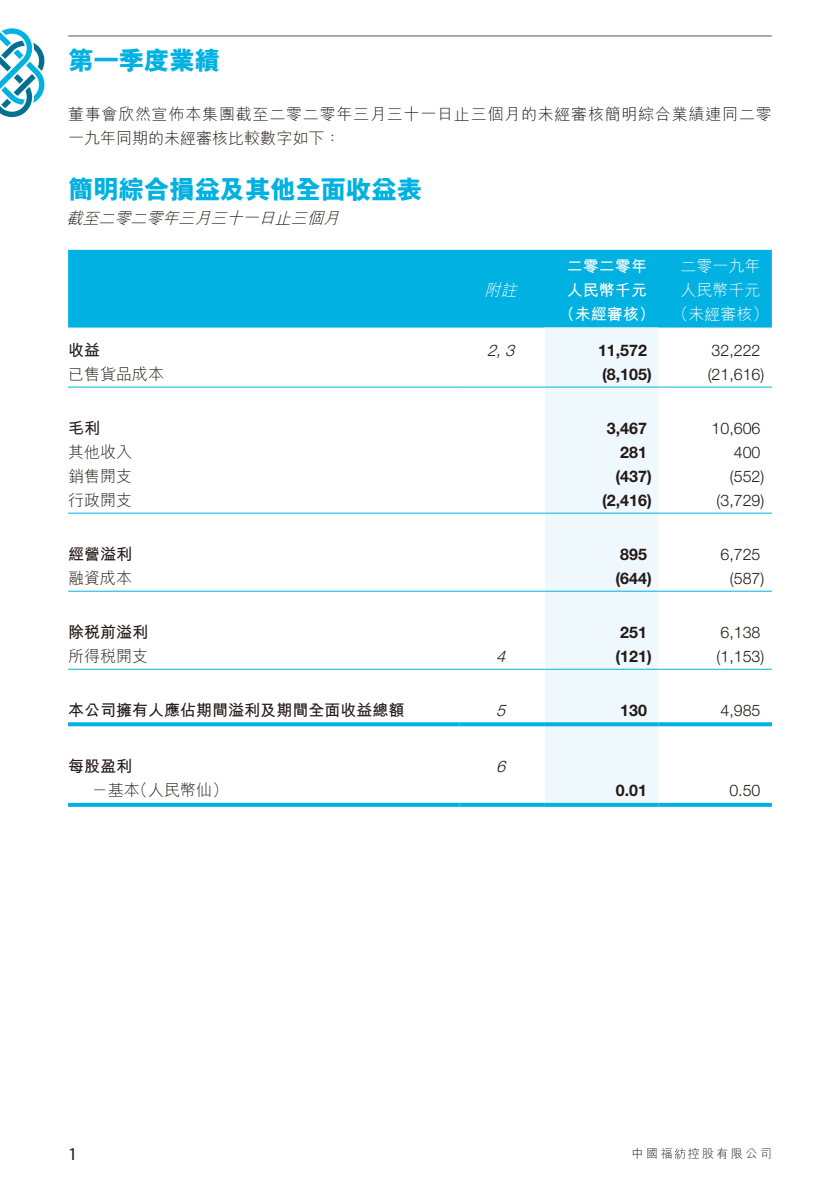
<style>
.page{position:relative;width:840px;height:1191px;background:#fff}
.page>*{position:absolute;margin:0;border:0;box-sizing:border-box;transform-origin:0 0}
.t1{font:26px "M Hei HK Xbold E Ten B5 H";letter-spacing:-.03em;color:#00b1e1}
.t2{font:18px "Myriad Pro";color:#231916}
.t3{font:16px/24px "M Hei HK Light E Ten B5 H";letter-spacing:.045em;color:#231916}
.t4{font:300 16px "Helvetica Neue LT Std";color:#231916}
.t5{font:700 16px "Helvetica Neue LT Std";color:#231916}
.t6{font:16px "M Hei HK Bold E Ten B5 H";color:#231916}
.t7{font:16px "M Hei HK Bold E Ten B5 H";color:#fff}
.t8{font:italic 16px "M Hei HK Light E Ten B5 H";color:#231916}
.t9{font:16px "M Hei HK Light E Ten B5 H";color:#fff}
.t10{font:italic 300 16px "Helvetica Neue LT Std";color:#231916}
.t11{font:italic 16px "M Hei HK Light E Ten B5 H";color:#fff}
.t12{font:12px "M Hei HK Light E Ten B5 H";letter-spacing:.2em;color:#231916}
.s1{font-family:"M Hei HK Light E Ten B5 H"}
</style>
<div class="page">
<svg style="left:675px;top:1148px;width:10px;height:11px"></svg>
<hr style="left:68px;top:35px;width:703px;height:1px;background:#595857">
<svg style="left:0;top:28px;width:45px;height:89px"></svg>
<div style="left:68px;top:250px;width:703px;height:77px;background:#00b1e1"></div>
<div style="left:544px;top:327px;width:114px;height:476px;background:#eff8fd"></div>
<hr style="left:68px;top:386px;width:391px;height:1px;background:#00b1e1">
<hr style="left:459px;top:386px;width:85px;height:1px;background:#00b1e1">
<hr style="left:544px;top:386px;width:114px;height:1px;background:#00b1e1">
<hr style="left:658px;top:386px;width:113px;height:1px;background:#00b1e1">
<hr style="left:68px;top:512px;width:391px;height:1px;background:#00b1e1">
<hr style="left:459px;top:512px;width:85px;height:1px;background:#00b1e1">
<hr style="left:544px;top:512px;width:114px;height:1px;background:#00b1e1">
<hr style="left:658px;top:512px;width:113px;height:1px;background:#00b1e1">
<hr style="left:68px;top:590px;width:391px;height:1px;background:#00b1e1">
<hr style="left:459px;top:590px;width:85px;height:1px;background:#00b1e1">
<hr style="left:544px;top:590px;width:114px;height:1px;background:#00b1e1">
<hr style="left:658px;top:590px;width:113px;height:1px;background:#00b1e1">
<hr style="left:68px;top:669px;width:391px;height:1px;background:#00b1e1">
<hr style="left:459px;top:669px;width:85px;height:1px;background:#00b1e1">
<hr style="left:544px;top:669px;width:114px;height:1px;background:#00b1e1">
<hr style="left:658px;top:669px;width:113px;height:1px;background:#00b1e1">
<svg style="left:68px;top:722px;width:391px;height:4px;background:#12b6e3"></svg>
<svg style="left:459px;top:722px;width:85px;height:4px"></svg>
<svg style="left:544px;top:722px;width:114px;height:4px"></svg>
<svg style="left:658px;top:722px;width:113px;height:4px"></svg>
<svg style="left:68px;top:803px;width:391px;height:4px;background:#09b3e2"></svg>
<svg style="left:459px;top:803px;width:85px;height:4px"></svg>
<svg style="left:544px;top:803px;width:114px;height:4px"></svg>
<svg style="left:658px;top:803px;width:113px;height:4px"></svg>
<h1 class="t1" style="left:68px;top:51px;width:154px">第一季度業績</h1>
<p class="t3" style="left:68px;top:104px;width:704px">董事會欣然宣佈本集團截至二零二零年三月三十一日止三個月的未經審核簡明綜合業績連同二零一九年同期的未經審核比較數字如下：</p>
<h1 class="t1" style="left:68px;top:179px;width:355px">簡明綜合損益及其他全面收益表</h1>
<p class="t8" style="left:66px;top:212px;width:278px">截至二零二零年三月三十一日止三個月</p>
<p class="t7" style="left:566px;top:260px;width:81px">二零二零年</p>
<p class="t9" style="left:680px;top:260px;width:81px">二零一九年</p>
<p class="t11" style="left:484px;top:284px;width:38px">附註</p>
<p class="t7" style="left:566px;top:284px;width:81px">人民幣千元</p>
<p class="t9" style="left:680px;top:284px;width:81px">人民幣千元</p>
<p class="t7" style="left:558px;top:308px;width:211px">（未經審核） <span class="s1">（未經審核）</span></p>
<p class="t6" style="left:68px;top:343px;width:33px">收益</p>
<p class="t10" style="left:487px;top:344px;width:32px">2,3</p>
<p class="t5" style="left:597px;top:341px;width:50px">11,572</p>
<p class="t4" style="left:711px;top:344px;width:50px">32,222</p>
<p class="t3" style="left:68px;top:364px;width:97px">已售貨品成本</p>
<p class="t5" style="left:602px;top:365px;width:51px">(8,105)</p>
<p class="t4" style="left:707px;top:368px;width:58px">(21,616)</p>
<p class="t6" style="left:68px;top:421px;width:33px">毛利</p>
<p class="t5" style="left:606px;top:419px;width:42px">3,467</p>
<p class="t4" style="left:711px;top:422px;width:50px">10,606</p>
<p class="t3" style="left:68px;top:442px;width:65px">其他收入</p>
<p class="t5" style="left:620px;top:443px;width:28px">281</p>
<p class="t4" style="left:733px;top:446px;width:28px">400</p>
<p class="t3" style="left:68px;top:466px;width:65px">銷售開支</p>
<p class="t5" style="left:615px;top:467px;width:38px">(437)</p>
<p class="t4" style="left:729px;top:470px;width:36px">(552)</p>
<p class="t3" style="left:68px;top:490px;width:65px">行政開支</p>
<p class="t5" style="left:602px;top:491px;width:51px">(2,416)</p>
<p class="t4" style="left:716px;top:494px;width:49px">(3,729)</p>
<p class="t6" style="left:68px;top:547px;width:65px">經營溢利</p>
<p class="t5" style="left:620px;top:545px;width:28px">895</p>
<p class="t4" style="left:720px;top:548px;width:42px">6,725</p>
<p class="t3" style="left:68px;top:568px;width:65px">融資成本</p>
<p class="t5" style="left:615px;top:569px;width:38px">(644)</p>
<p class="t4" style="left:729px;top:572px;width:36px">(587)</p>
<p class="t6" style="left:68px;top:625px;width:81px">除稅前溢利</p>
<p class="t5" style="left:620px;top:623px;width:28px">251</p>
<p class="t4" style="left:720px;top:626px;width:42px">6,138</p>
<p class="t3" style="left:68px;top:646px;width:81px">所得稅開支</p>
<p class="t10" style="left:496px;top:650px;width:14px">4</p>
<p class="t5" style="left:615px;top:647px;width:38px">(121)</p>
<p class="t4" style="left:716px;top:650px;width:49px">(1,153)</p>
<p class="t6" style="left:68px;top:703px;width:337px">本公司擁有人應佔期間溢利及期間全面收益總額</p>
<p class="t10" style="left:496px;top:704px;width:14px">5</p>
<p class="t5" style="left:620px;top:701px;width:28px">130</p>
<p class="t4" style="left:720px;top:704px;width:42px">4,985</p>
<p class="t6" style="left:68px;top:760px;width:65px">每股盈利</p>
<p class="t10" style="left:496px;top:761px;width:14px">6</p>
<p class="t3" style="left:92px;top:780px;width:137px">－基本（人民幣仙）</p>
<p class="t5" style="left:615px;top:781px;width:33px">0.01</p>
<p class="t4" style="left:729px;top:785px;width:33px">0.50</p>
<p class="t2" style="left:68px;top:1146px;width:11px">1</p>
<p class="t12" style="left:631px;top:1149px;width:42px">中國福</p>
<p class="t12" style="left:687px;top:1149px;width:85px">控股有限公司</p>
</div>
